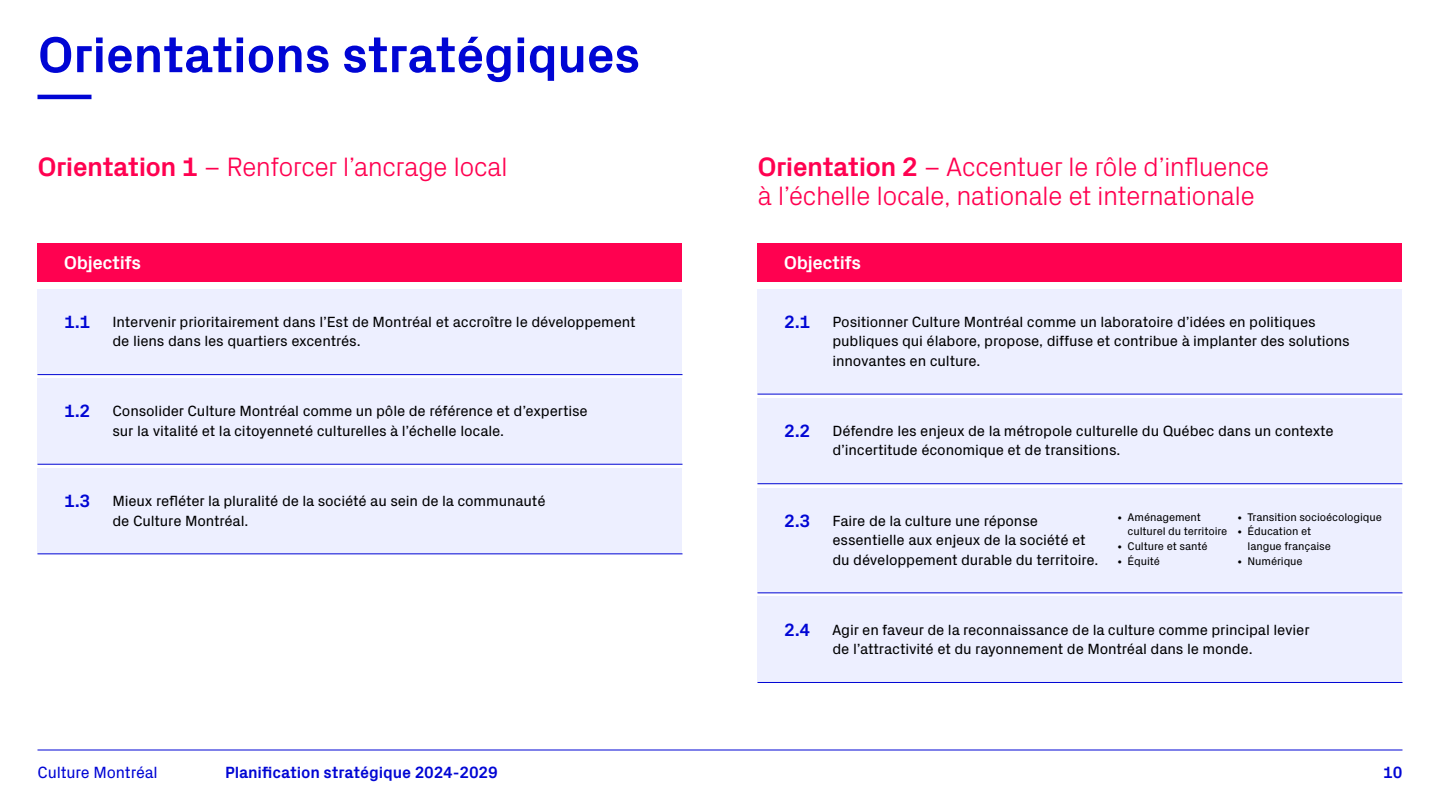
<style>
.page{position:relative;width:1440px;height:810px;background:#fff}
.page>*{position:absolute;margin:0;border:0;box-sizing:border-box;transform-origin:0 0}
.t1{font:700 51px "Px Grotesk";letter-spacing:-.015em;color:#0005d4}
.t2{font:300 27px/29.2px "Px Grotesk";letter-spacing:-.025em;color:#ff0150}
.t3{font:700 18.75px "Px Grotesk";letter-spacing:-.025em;color:#fff}
.t4{font:700 18px "Px Grotesk";color:#0005d4}
.t5{font:700 16.5px "Px Grotesk";letter-spacing:-.01em;color:#0005d4}
.t6{font:16.5px "Px Grotesk";letter-spacing:-.01em;color:#0005d4}
.t7{font:15px/19.5px "Px Grotesk";letter-spacing:-.01em;color:#000}
.t8{font:11.25px/14.6px "Px Grotesk";letter-spacing:-.01em;color:#000}
.s1{font-weight:700}
.s2{font-size:9px}
</style>
<div class="page">
<div style="left:38px;top:243px;width:644px;height:39px;background:#ff0150"></div>
<div style="left:38px;top:289px;width:644px;height:85px;background:#edefff"></div>
<hr style="left:38px;top:374px;width:644px;height:1px;background:#0005d4">
<div style="left:38px;top:379px;width:644px;height:85px;background:#edefff"></div>
<hr style="left:38px;top:464px;width:644px;height:1px;background:#0005d4">
<div style="left:38px;top:468px;width:644px;height:85px;background:#edefff"></div>
<hr style="left:38px;top:553px;width:644px;height:1px;background:#0005d4">
<div style="left:758px;top:243px;width:644px;height:39px;background:#ff0150"></div>
<div style="left:758px;top:289px;width:644px;height:105px;background:#edefff"></div>
<hr style="left:758px;top:394px;width:645px;height:1px;background:#0005d4">
<div style="left:758px;top:398px;width:644px;height:85px;background:#edefff"></div>
<hr style="left:758px;top:483px;width:645px;height:1px;background:#0005d4">
<div style="left:758px;top:488px;width:644px;height:104px;background:#edefff"></div>
<hr style="left:758px;top:592px;width:645px;height:1px;background:#0005d4">
<div style="left:758px;top:597px;width:644px;height:85px;background:#edefff"></div>
<hr style="left:758px;top:682px;width:645px;height:1px;background:#0005d4">
<svg style="left:38px;top:95px;width:54px;height:4px"></svg>
<hr style="left:38px;top:750px;width:1364px;height:1px;background:#0005d4">
<h1 class="t1" style="left:38px;top:18px;width:604px">Orientations stratégiques</h1>
<h2 class="t2" style="left:38px;top:150px;width:472px"><span class="s1">Orientation 1</span> – Renforcer l’ancrage local</h2>
<p class="t3" style="left:64px;top:249px;width:79px">Objectifs</p>
<p class="t4" style="left:64px;top:309px;width:28px">1.1</p>
<p class="t7" style="left:112px;top:311px;width:525px">Intervenir prioritairement dans l’Est de Montréal et accroître le développement de liens dans les quartiers excentrés.</p>
<p class="t4" style="left:64px;top:398px;width:28px">1.2</p>
<p class="t7" style="left:112px;top:400px;width:477px">Consolider Culture Montréal comme un pôle de référence et d’expertise sur la vitalité et la citoyenneté culturelles à l’échelle locale.</p>
<p class="t4" style="left:64px;top:488px;width:28px">1.3</p>
<p class="t7" style="left:112px;top:490px;width:435px">Mieux refléter la pluralité de la société au sein de la communauté de Culture Montréal.</p>
<h2 class="t2" style="left:758px;top:150px;width:513px"><span class="s1">Orientation 2</span> – Accentuer le rôle d’influence à l’échelle locale, nationale et internationale</h2>
<p class="t3" style="left:784px;top:249px;width:79px">Objectifs</p>
<p class="t4" style="left:784px;top:309px;width:28px">2.1</p>
<p class="t7" style="left:833px;top:311px;width:519px">Positionner Culture Montréal comme un laboratoire d’idées en politiques publiques qui élabore, propose, diffuse et contribue à implanter des solutions innovantes en culture.</p>
<p class="t4" style="left:784px;top:418px;width:28px">2.2</p>
<p class="t7" style="left:833px;top:420px;width:503px">Défendre les enjeux de la métropole culturelle du Québec dans un contexte d’incertitude économique et de transitions.</p>
<p class="t4" style="left:784px;top:507px;width:28px">2.3</p>
<p class="t7" style="left:833px;top:510px;width:268px">Faire de la culture une réponse essentielle aux enjeux de la société et du développement durable du territoire.</p>
<p class="t8" style="left:1128px;top:509px;width:101px;text-indent:-10px"><span class="s2">•</span> Aménagement culturel du territoire</p>
<p class="t8" style="left:1118px;top:538px;width:92px"><span class="s2">•</span> Culture et santé</p>
<p class="t8" style="left:1118px;top:553px;width:44px"><span class="s2">•</span> Équité</p>
<p class="t8" style="left:1238px;top:509px;width:146px"><span class="s2">•</span> Transition socioécologique</p>
<p class="t8" style="left:1248px;top:523px;width:85px;text-indent:-10px"><span class="s2">•</span> Éducation et langue française</p>
<p class="t8" style="left:1238px;top:553px;width:67px"><span class="s2">•</span> Numérique</p>
<p class="t4" style="left:784px;top:617px;width:28px">2.4</p>
<p class="t7" style="left:832px;top:619px;width:479px">Agir en faveur de la reconnaissance de la culture comme principal levier de l’attractivité et du rayonnement de Montréal dans le monde.</p>
<p class="t6" style="left:37px;top:761px;width:122px">Culture Montréal</p>
<p class="t5" style="left:225px;top:761px;width:274px">Planification stratégique 2024-2029</p>
<p class="t5" style="left:1383px;top:761px;width:21px">10</p>
</div>
